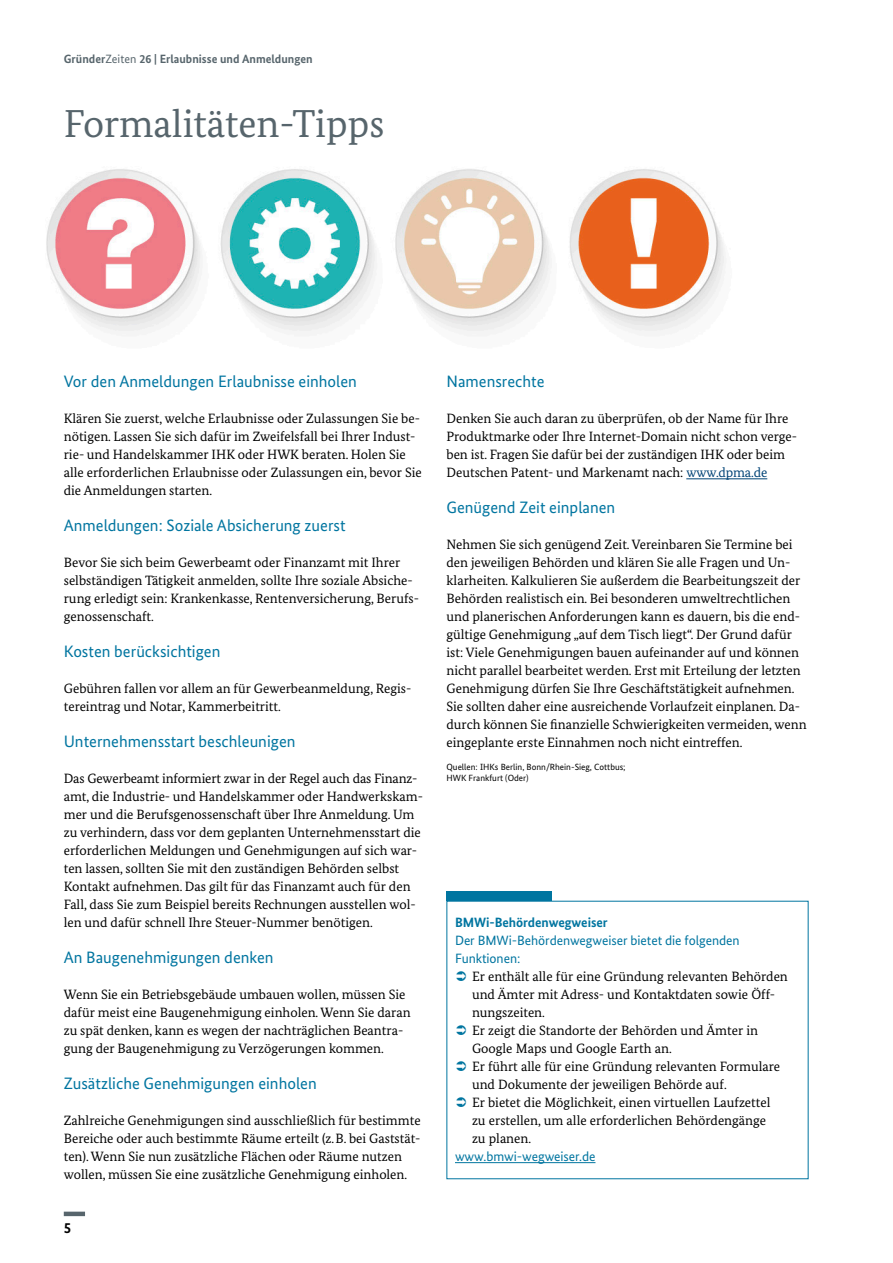
<style>
.page{position:relative;width:893px;height:1263px;background:#fff}
.page>*{position:absolute;margin:0;border:0;box-sizing:border-box;transform-origin:0 0}
.t1{font:39px "Bundes Serif";color:#57656c}
.t2{font:16.5px "Bundes Sans";color:#0075a0}
.t3{font:700 15px "Bundes Sans";color:#000}
.t4{font:13.5px/18px "Bundes Serif";color:#000}
.t5{font:13.5px/18px "Bundes Sans";letter-spacing:-.005em;color:#0075a0}
.t6{font:700 13.5px "Bundes Sans";letter-spacing:-.005em;color:#0075a0}
.t7{font:700 12px "Bundes Sans";color:#57656c}
.t8{font:9px/11.2px "Bundes Sans";color:#000}
.s1{font-weight:400}
.s2{color:#004376}
</style>
<div class="page">
<div style="left:64px;top:1211px;width:21px;height:5px;background:#57656c"></div>
<hr style="left:686px;top:478px;width:81px;height:1px;background:#004376">
<hr style="left:455px;top:1162px;width:140px;height:1px;background:#0075a0">
<div style="left:446px;top:891px;width:106px;height:10px;background:#0075a0"></div>
<img style="left:46px;top:169px;width:680px;height:167px">
<p class="t7" style="left:64px;top:52px;width:250px">Gründer<span class="s1">Zeiten</span> 26 | Erlaubnisse und Anmeldungen</p>
<h2 class="t1" style="left:64px;top:99px;width:322px">Formalitäten-Tipps</h2>
<h3 class="t2" style="left:64px;top:371px;width:295px">Vor den Anmeldungen Erlaubnisse einholen</h3>
<p class="t4" style="left:64px;top:409px;width:360px">Klären Sie zuerst, welche Erlaubnisse oder Zulassungen Sie be&shy;nötigen. Lassen Sie sich dafür im Zweifelsfall bei Ihrer Indust&shy;rie- und Handelskammer IHK oder HWK beraten. Holen Sie alle erforderlichen Erlaubnisse oder Zulassungen ein, bevor Sie die Anmeldungen starten.</p>
<h3 class="t2" style="left:64px;top:515px;width:283px">Anmeldungen: Soziale Absicherung zuerst</h3>
<p class="t4" style="left:64px;top:553px;width:357px">Bevor Sie sich beim Gewerbeamt oder Finanzamt mit Ihrer selbständigen Tätigkeit anmelden, sollte Ihre soziale Absiche&shy;rung erledigt sein: Krankenkasse, Rentenversicherung, Berufs&shy;genossenschaft.</p>
<h3 class="t2" style="left:64px;top:641px;width:158px">Kosten berücksichtigen</h3>
<p class="t4" style="left:64px;top:679px;width:349px">Gebühren fallen vor allem an für Gewerbeanmeldung, Regis&shy;tereintrag und Notar, Kammerbeitritt.</p>
<h3 class="t2" style="left:64px;top:731px;width:233px">Unternehmensstart beschleunigen</h3>
<p class="t4" style="left:64px;top:769px;width:361px">Das Gewerbeamt informiert zwar in der Regel auch das Finanz&shy;amt, die Industrie- und Handelskammer oder Handwerkskam&shy;mer und die Berufsgenossenschaft über Ihre Anmeldung. Um zu verhindern, dass vor dem geplanten Unternehmensstart die erforderlichen Meldungen und Genehmigungen auf sich war&shy;ten lassen, sollten Sie mit den zuständigen Behörden selbst Kontakt aufnehmen. Das gilt für das Finanzamt auch für den Fall, dass Sie zum Beispiel bereits Rechnungen ausstellen wol&shy;len und dafür schnell Ihre Steuer-Nummer benötigen.</p>
<h3 class="t2" style="left:64px;top:947px;width:211px">An Baugenehmigungen denken</h3>
<p class="t4" style="left:64px;top:985px;width:348px">Wenn Sie ein Betriebsgebäude umbauen wollen, müssen Sie dafür meist eine Baugenehmigung einholen. Wenn Sie daran zu spät denken, kann es wegen der nachträglichen Beantra&shy;gung der Baugenehmigung zu Verzögerungen kommen.</p>
<h3 class="t2" style="left:64px;top:1073px;width:254px">Zusätzliche Genehmigungen einholen</h3>
<p class="t4" style="left:64px;top:1111px;width:358px">Zahlreiche Genehmigungen sind ausschließlich für bestimmte Bereiche oder auch bestimmte Räume erteilt (z.B. bei Gaststät&shy;ten). Wenn Sie nun zusätzliche Flächen oder Räume nutzen wollen, müssen Sie eine zusätzliche Genehmigung einholen.</p>
<p class="t3" style="left:64px;top:1219px;width:9px">5</p>
<h3 class="t2" style="left:446px;top:371px;width:100px">Namensrechte</h3>
<p class="t4" style="left:446px;top:409px;width:352px">Denken Sie auch daran zu überprüfen, ob der Name für Ihre Produktmarke oder Ihre Internet-Domain nicht schon verge&shy;ben ist. Fragen Sie dafür bei der zuständigen IHK oder beim Deutschen Patent- und Markenamt nach: <span class="s2">www.dpma.de</span></p>
<h3 class="t2" style="left:446px;top:497px;width:170px">Genügend Zeit einplanen</h3>
<p class="t4" style="left:446px;top:535px;width:362px">Nehmen Sie sich genügend Zeit. Vereinbaren Sie Termine bei den jeweiligen Behörden und klären Sie alle Fragen und Un&shy;klarheiten. Kalkulieren Sie außerdem die Bearbeitungszeit der Behörden realistisch ein. Bei besonderen umweltrechtlichen und planerischen Anforderungen kann es dauern, bis die end&shy;gültige Genehmigung „auf dem Tisch liegt“. Der Grund dafür ist: Viele Genehmigungen bauen aufeinander auf und können nicht parallel bearbeitet werden. Erst mit Erteilung der letzten Genehmigung dürfen Sie Ihre Geschäftstätigkeit aufnehmen.<br>Sie sollten daher eine ausreichende Vorlaufzeit einplanen. Da&shy;durch können Sie finanzielle Schwierigkeiten vermeiden, wenn eingeplante erste Einnahmen noch nicht eintreffen.</p>
<p class="t8" style="left:446px;top:761px;width:181px">Quellen: IHKs Berlin, Bonn/Rhein-Sieg, Cottbus;<br>HWK Frankfurt (Oder)</p>
<h3 class="t6" style="left:455px;top:914px;width:154px">BMWi-Behördenwegweiser</h3>
<h4 class="t5" style="left:455px;top:931px;width:286px">Der BMWi-Behördenwegweiser bietet die folgenden<br>Funktionen:</h4>
<p class="t4" style="left:472px;top:967px;width:317px">Er enthält alle für eine Gründung relevanten Behörden und Ämter mit Adress- und Kontaktdaten sowie Öff&shy;nungszeiten.</p>
<p class="t4" style="left:472px;top:1021px;width:288px">Er zeigt die Standorte der Behörden und Ämter in<br>Google Maps und Google Earth an.</p>
<p class="t4" style="left:472px;top:1057px;width:310px">Er führt alle für eine Gründung relevanten Formulare und Dokumente der jeweiligen Behörde auf.</p>
<p class="t4" style="left:472px;top:1093px;width:300px">Er bietet die Möglichkeit, einen virtuellen Laufzettel zu erstellen, um alle erforderlichen Behördengänge zu planen.</p>
<p class="t5" style="left:455px;top:1147px;width:142px">www.bmwi-wegweiser.de</p>
</div>
